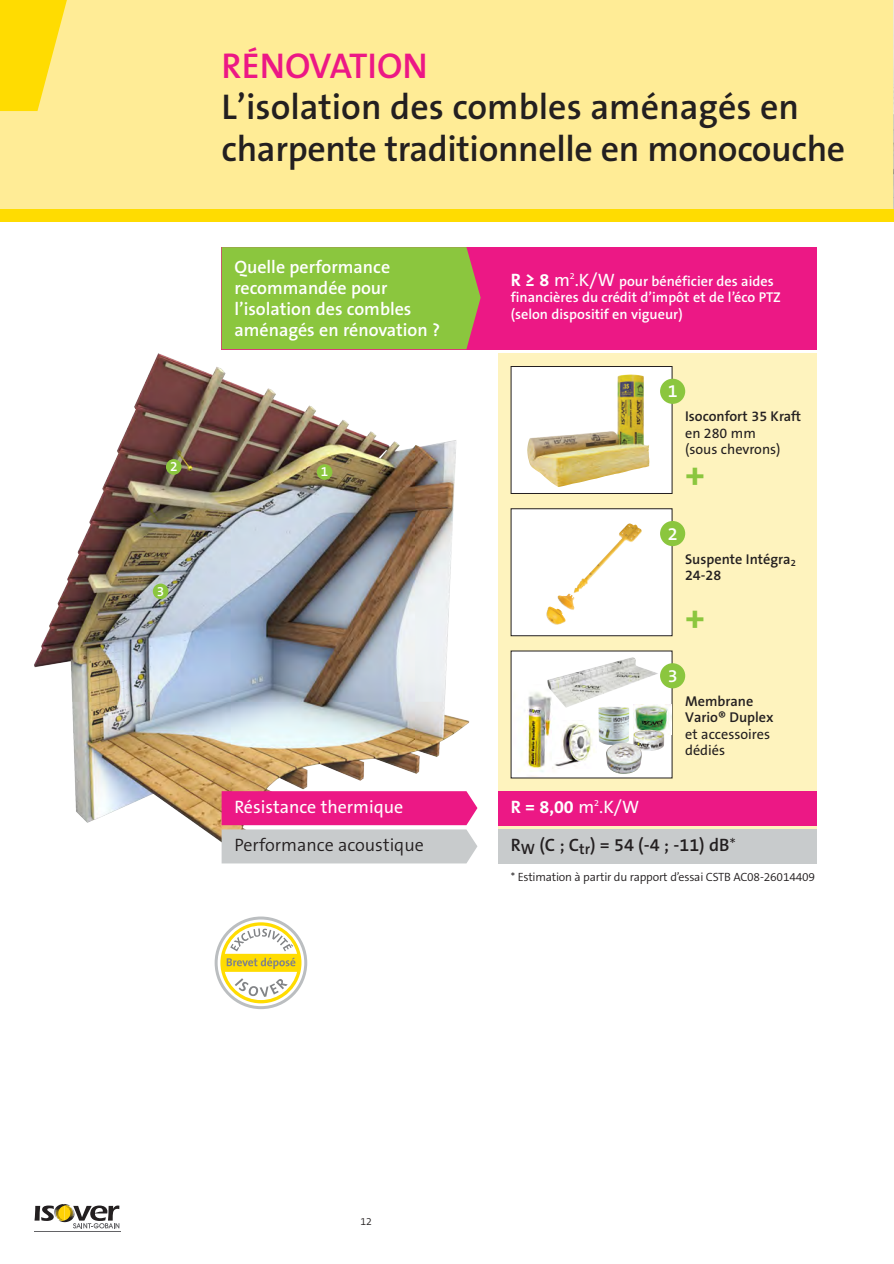
<style>
.page{position:relative;width:894px;height:1264px;background:#fff}
.page>*{position:absolute;margin:0;border:0;box-sizing:border-box;transform-origin:0 0}
.t1{font:600 36px/41.2px "The Sans B6";letter-spacing:-.01em;color:#231f20}
.t2{font:600 36px "The Sans B6";color:#ec1885}
.t3{font:700 36px "The Sans B7";color:#8bc63e}
.t4{font:600 18px/21px "The Sans B6";color:#fff}
.t5{font:600 18px "The Sans B6";color:#231f20}
.t6{font:300 18px "The Sans B4";color:#231f20}
.t7{font:18px "The Sans B5 Plain";color:#fff}
.t8{font:700 18px "The Sans B7";color:#fff}
.t9{font:600 14.25px/16.5px "The Sans B6";color:#fff}
.t10{font:600 14.25px/16.5px "The Sans B6";color:#231f20}
.t11{font:14.25px/16.5px "The Sans B5 Plain";color:#231f20}
.t12{font:600 13.65px "The Sans B6";color:#fff}
.t13{font:300 12px "The Sans B4";letter-spacing:-.015em;color:#231f20}
.t14{font:300 10.5px "The Sans B4";color:#231f20}
.s1{font-family:"The Sans B7";font-weight:700;font-size:18px}
.s2{font-family:"The Sans B5 Plain";font-weight:400;font-size:18px}
.s3{font-family:"The Sans B5 Plain";font-weight:400}
.s4{font-family:"The Sans B3";font-weight:300}
</style>
<div class="page">
<img style="left:34px;top:333px;width:574px;height:528px">
<hr style="left:35px;top:1231px;width:86px;height:1px;background:#636366">
<svg style="left:34px;top:1204px;width:85px;height:24px"></svg>
<div style="left:498px;top:353px;width:319px;height:487px;background:#fef3be"></div>
<div style="left:0;top:0;width:893px;height:217px;background:#ffec96"></div>
<div style="left:0;top:209px;width:893px;height:13px;background:#ffdc01"></div>
<div style="left:498px;top:791px;width:319px;height:34px;background:#ec1885"></div>
<div style="left:511px;top:366px;width:161px;height:127px;background:#fff"></div>
<img style="left:527px;top:374px;width:122px;height:113px">
<div style="left:511px;top:366px;width:161px;height:128px;border:1px solid #231f20"></div>
<div style="left:660px;top:379px;width:25px;height:25px;background:#8bc63e;border-radius:50%"></div>
<div style="left:511px;top:509px;width:161px;height:127px;background:#fff"></div>
<img style="left:546px;top:523px;width:96px;height:102px">
<div style="left:511px;top:508px;width:161px;height:128px;border:1px solid #231f20"></div>
<div style="left:660px;top:521px;width:25px;height:25px;background:#8bc63e;border-radius:50%"></div>
<div style="left:153px;top:583px;width:15px;height:16px;background:#8bc63e;border-radius:50%"></div>
<div style="left:166px;top:459px;width:16px;height:16px;background:#8bc63e;border-radius:50%"></div>
<div style="left:498px;top:829px;width:319px;height:34px;background:#c8cbcc"></div>
<svg style="left:222px;top:791px;width:255px;height:72px;background:#dc7bae"></svg>
<div style="left:222px;top:247px;width:595px;height:102px;background:#ec1885"></div>
<div style="left:222px;top:247px;width:259px;height:102px;background:#8bc63e"></div>
<svg style="left:215px;top:916px;width:92px;height:93px"></svg>
<div style="left:511px;top:651px;width:161px;height:127px;background:#fff"></div>
<svg style="left:0;top:0;width:67px;height:111px"></svg>
<svg style="left:893px;top:0;width:1px;height:222px"></svg>
<img style="left:527px;top:740px;width:32px;height:32px">
<img style="left:517px;top:626px;width:169px;height:114px">
<img style="left:598px;top:707px;width:31px;height:38px">
<div style="left:660px;top:663px;width:25px;height:25px;background:#8bc63e;border-radius:50%"></div>
<img style="left:553px;top:721px;width:43px;height:47px">
<div style="left:317px;top:464px;width:15px;height:16px;background:#8bc63e;border-radius:50%"></div>
<img style="left:633px;top:704px;width:38px;height:30px">
<img style="left:633px;top:729px;width:31px;height:22px">
<img style="left:606px;top:743px;width:36px;height:31px">
<p class="t12" style="left:170px;top:459px;width:9px">2</p>
<p class="t12" style="left:157px;top:584px;width:9px">3</p>
<h1 class="t2" style="left:222px;top:47px;width:208px">RÉNOVATION</h1>
<h1 class="t1" style="left:222px;top:88px;width:625px">L’isolation des combles aménagés en charpente traditionnelle en monocouche</h1>
<p class="t4" style="left:234px;top:257px;width:207px">Quelle performance recommandée pour l’isolation des combles aménagés en rénovation ?</p>
<p class="t12" style="left:321px;top:465px;width:9px">1</p>
<p class="t7" style="left:234px;top:797px;width:170px">Résistance thermique</p>
<p class="t6" style="left:234px;top:836px;width:191px">Performance acoustique</p>
<p class="t9" style="left:511px;top:273px;width:272px"><span class="s1">R ≥ 8</span> <span class="s2">m</span><sup>2</sup><span class="s2">.K/W</span> pour bénéficier des aides financières du crédit d’impôt et de l’éco PTZ (selon dispositif en vigueur)</p>
<p class="t8" style="left:511px;top:797px;width:130px">R = 8,00 <span class="s3">m</span><sup>2</sup><span class="s3">.K/W</span></p>
<p class="t4" style="left:668px;top:381px;width:11px">1</p>
<p class="t10" style="left:685px;top:409px;width:118px">Isoconfort 35 Kraft</p>
<p class="t11" style="left:685px;top:425px;width:97px">en 280 mm (sous chevrons)</p>
<h1 class="t3" style="left:685px;top:456px;width:21px">+</h1>
<p class="t4" style="left:668px;top:524px;width:11px">2</p>
<p class="t10" style="left:685px;top:551px;width:112px">Suspente Intégra<sub>2<br></sub>24-28</p>
<h1 class="t3" style="left:685px;top:598px;width:21px">+</h1>
<p class="t4" style="left:668px;top:666px;width:11px">3</p>
<p class="t10" style="left:685px;top:693px;width:90px">Membrane<br>Vario® Duplex</p>
<p class="t11" style="left:685px;top:726px;width:86px">et accessoires dédiés</p>
<p class="t5" style="left:511px;top:836px;width:227px">R<sub>W</sub> (C ; C<sub>tr</sub>) = 54 (-4 ; -11) dB<span class="s4">*</span></p>
<p class="t13" style="left:511px;top:870px;width:306px">* Estimation à partir du rapport d’essai CSTB AC08-26014409</p>
<p class="t14" style="left:360px;top:1215px;width:13px">12</p>
</div>
